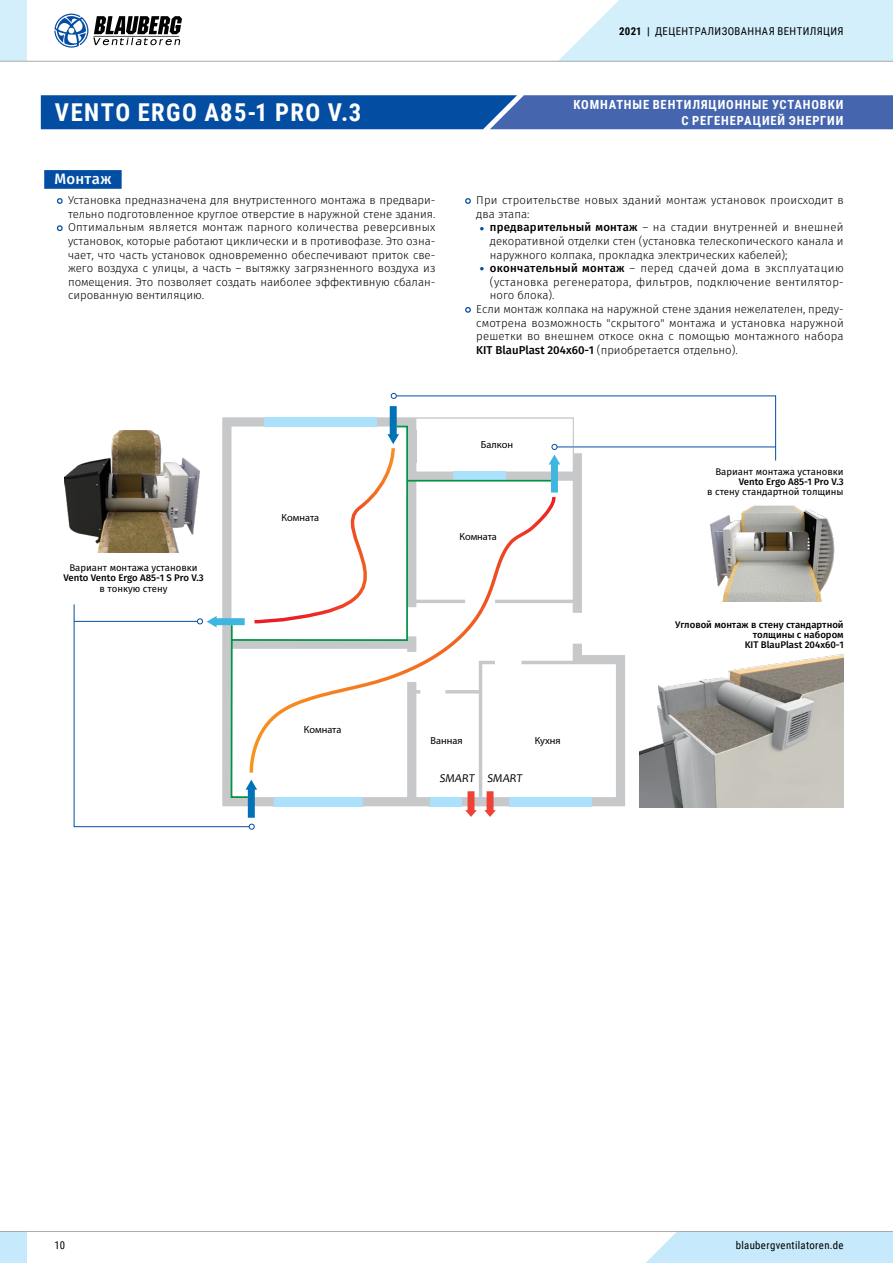
<style>
.page{position:relative;width:893px;height:1263px;background:#fff}
.page>*{position:absolute;margin:0;border:0;box-sizing:border-box;transform-origin:0 0}
.t1{font:700 24.6px "Roboto Condensed";letter-spacing:.055em;color:#fff}
.t2{font:500 15px "Fira Sans";letter-spacing:.02em;color:#fff}
.t3{font:700 12.6px "Roboto Condensed";letter-spacing:.065em;color:#fff}
.t4{font:italic 12.15px "Candara";color:#000}
.t5{font:300 11.4px/13.6px "Fira Sans";letter-spacing:.005em;color:#000;text-align:justify}
.t6{font:300 11.4px "Fira Sans";letter-spacing:.035em;color:#000}
.t7{font:10.8px "Roboto Condensed";letter-spacing:.035em;color:#000}
.t8{font:10.35px "Myriad Pro";color:#000}
.t9{font:500 9.6px/10.2px "Fira Sans";color:#000;text-align:right}
.t10{font:9.6px "Fira Sans";color:#000}
.s1{font-weight:700}
.s2{font-weight:700;font-size:12.6px;color:#034ea2}
.s3{font-weight:500}
</style>
<div class="page">
<div style="left:646px;top:1232px;width:247px;height:31px;background:#c6eafb"></div>
<div style="left:0;top:1231px;width:27px;height:32px;background:#c6eafb"></div>
<hr style="left:0;top:1231px;width:893px;height:1px;background:#a7a9ac">
<div style="left:0;top:0;width:27px;height:61px;background:#d3effc"></div>
<svg style="left:54px;top:14px;width:128px;height:34px"></svg>
<hr style="left:0;top:61px;width:893px;height:1px;background:#a7a9ac">
<svg style="left:558px;top:0;width:335px;height:62px;background:#d6effa"></svg>
<svg style="left:41px;top:95px;width:852px;height:34px;background:#245ba9"></svg>
<img style="left:777px;top:654px;width:67px;height:153px">
<div style="left:44px;top:170px;width:78px;height:19px;background:#034ea2"></div>
<svg style="left:57px;top:198px;width:6px;height:6px"></svg>
<svg style="left:56px;top:225px;width:7px;height:7px"></svg>
<svg style="left:465px;top:198px;width:6px;height:6px"></svg>
<svg style="left:465px;top:307px;width:6px;height:6px"></svg>
<img style="left:64px;top:470px;width:8px;height:61px">
<div style="left:391px;top:392px;width:7px;height:7px;border:2px solid #fff;border-radius:50%"></div>
<svg style="left:72px;top:393px;width:705px;height:437px"></svg>
<img style="left:704px;top:494px;width:131px;height:107px">
<p class="t7" style="left:619px;top:23px;width:226px"><span class="s1">2021 |</span> ДЕЦЕНТРАЛИЗОВАННАЯ ВЕНТИЛЯЦИЯ</p>
<p class="t3" style="left:574px;top:96px;width:271px">КОМНАТНЫЕ ВЕНТИЛЯЦИОННЫЕ УСТАНОВКИ</p>
<h1 class="t1" style="left:55px;top:95px;width:308px">VENTO ERGO A85-1 PRO V.3</h1>
<p class="t3" style="left:681px;top:111px;width:163px">С РЕГЕНЕРАЦИЕЙ ЭНЕРГИИ</p>
<h2 class="t2" style="left:54px;top:168px;width:59px">Монтаж</h2>
<p class="t5" style="left:68px;top:194px;width:369px">Установка предназначена для внутристенного монтажа в предвари&shy;тельно подготовленное круглое отверстие в наружной стене здания.<br>Оптимальным является монтаж парного количества реверсивных установок, которые работают циклически и в противофазе. Это озна&shy;чает, что часть установок одновременно обеспечивают приток све&shy;жего воздуха с улицы, а часть – вытяжку загрязненного воздуха из помещения. Это позволяет создать наиболее эффективную сбалан&shy;сированную вентиляцию.</p>
<p class="t5" style="left:476px;top:194px;width:369px">При строительстве новых зданий монтаж установок происходит в два этапа:</p>
<p class="t5" style="left:490px;top:221px;width:355px;text-indent:-10px"><span class="s2">•</span> <span class="s3">предварительный монтаж</span> – на стадии внутренней и внешней декоративной отделки стен (установка телескопического канала и наружного колпака, прокладка электрических кабелей);</p>
<p class="t6" style="left:480px;top:260px;width:366px"><span class="s2">•</span> <span class="s3">окончательный монтаж</span> – перед сдачей дома в эксплуатацию</p>
<p class="t5" style="left:490px;top:276px;width:355px">(установка регенератора, фильтров, подключение вентилятор-</p>
<p class="t5" style="left:490px;top:289px;width:66px">ного блока).</p>
<p class="t5" style="left:476px;top:303px;width:367px">Если монтаж колпака на наружной стене здания нежелателен, преду-</p>
<p class="t5" style="left:476px;top:317px;width:369px">смотрена возможность "скрытого" монтажа и установка наружной</p>
<p class="t5" style="left:476px;top:330px;width:369px">решетки во внешнем откосе окна с помощью монтажного набора</p>
<p class="t5" style="left:476px;top:344px;width:263px"><span class="s3">KIT BlauPlast 204х60-1</span> (приобретается отдельно).</p>
<p class="t10" style="left:69px;top:561px;width:130px">Вариант монтажа установки</p>
<p class="t9" style="left:63px;top:574px;width:142px">Vento Vento Ergo A85-1 S Pro V.3</p>
<p class="t10" style="left:100px;top:581px;width:69px">в тонкую стену</p>
<p class="t8" style="left:282px;top:511px;width:39px">Комната</p>
<p class="t8" style="left:304px;top:723px;width:39px">Комната</p>
<p class="t8" style="left:481px;top:439px;width:34px">Балкон</p>
<p class="t8" style="left:459px;top:530px;width:39px">Комната</p>
<p class="t8" style="left:431px;top:734px;width:34px">Ванная</p>
<p class="t8" style="left:535px;top:734px;width:27px">Кухня</p>
<p class="t4" style="left:440px;top:770px;width:85px">SMART SMART</p>
<p class="t10" style="left:715px;top:465px;width:130px">Вариант монтажа установки</p>
<p class="t9" style="left:739px;top:477px;width:106px">Vento Ergo A85-1 Pro V.3</p>
<p class="t10" style="left:707px;top:485px;width:138px">в стену стандартной толщины</p>
<p class="t9" style="left:675px;top:620px;width:170px">Угловой монтаж в стену стандартной толщины с набором<br>KIT BlauPlast 204x60-1</p>
<p class="t7" style="left:54px;top:1238px;width:12px">10</p>
<p class="t7" style="left:736px;top:1238px;width:109px">blaubergventilatoren.de</p>
</div>
